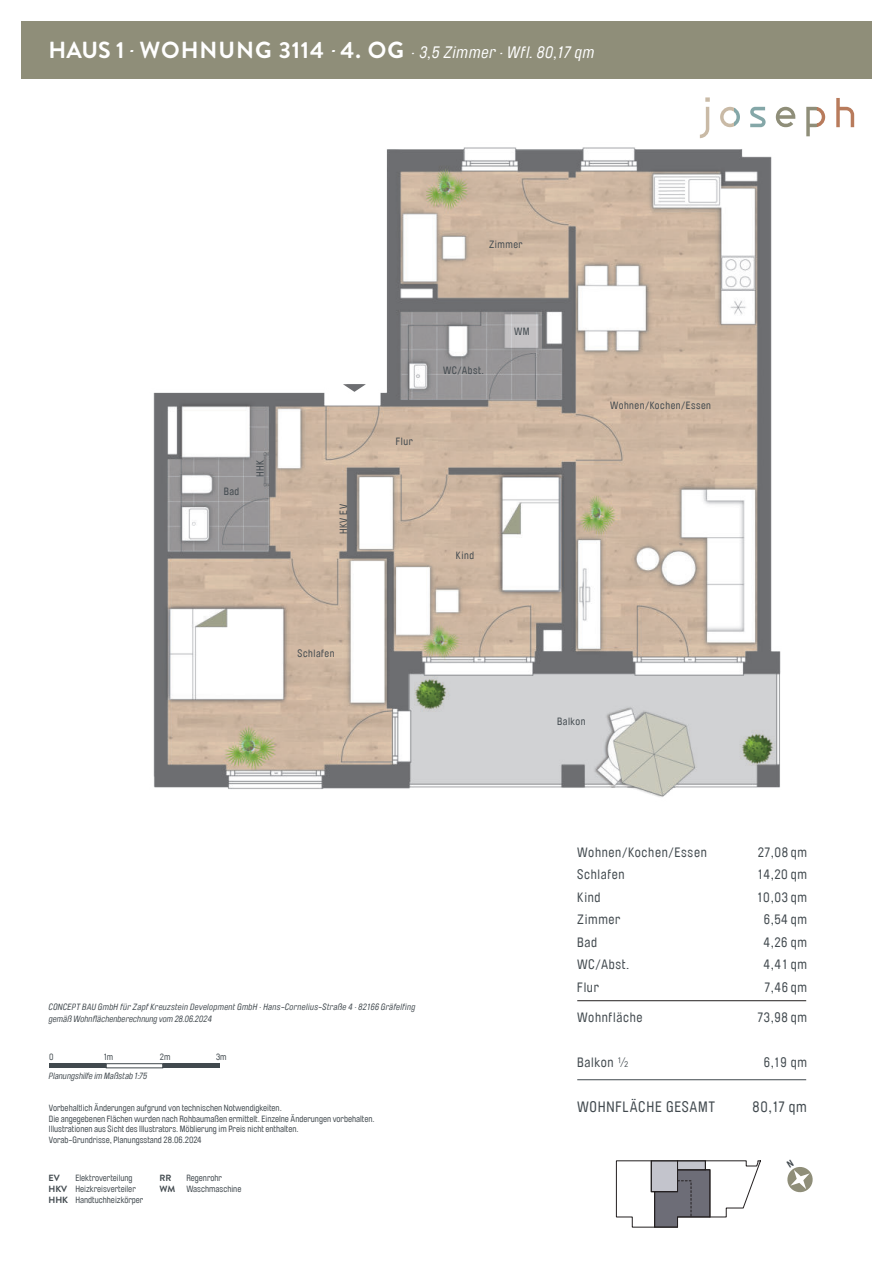
<style>
.page{position:relative;width:893px;height:1263px;background:#fff}
.page>*{position:absolute;margin:0;border:0;box-sizing:border-box;transform-origin:0 0}
.t1{font:italic 16.5px "Brauer Neue";letter-spacing:.04em;color:#fff}
.t2{font:15px "Brauer Neue";letter-spacing:.05em;color:#41494e}
.t3{font:13.5px "Brauer Neue";letter-spacing:.05em;color:#41494e}
.t4{font:10.5px "Brauer Neue";letter-spacing:.05em;color:#41494e}
.t5{font:9px/10.8px "Brauer Neue";color:#41494e}
.t6{font:italic 9px "Brauer Neue";letter-spacing:.02em;color:#41494e}
.t7{font:italic 9px "Brauer Neue";color:#41494e}
.t8{font:700 9px "Brandon Grotesque";color:#41494e}
.s1{font-family:"Brandon Grotesque";font-weight:700;font-style:normal;font-size:23.25px}
.s2{font-size:25.5px}
.s3{font-family:"Brandon Grotesque";font-weight:700}
.s4{font-family:"DIN Pro";font-weight:300}
</style>
<div class="page">
<div style="left:21px;top:21px;width:851px;height:57px;background:#8f8e79"></div>
<svg style="left:705px;top:97px;width:5px;height:21px"></svg>
<svg style="left:720px;top:107px;width:15px;height:11px"></svg>
<svg style="left:735px;top:108px;width:5px;height:10px"></svg>
<svg style="left:750px;top:107px;width:16px;height:11px"></svg>
<svg style="left:776px;top:107px;width:19px;height:11px"></svg>
<svg style="left:806px;top:107px;width:12px;height:29px"></svg>
<svg style="left:818px;top:107px;width:7px;height:20px"></svg>
<svg style="left:836px;top:98px;width:18px;height:29px"></svg>
<img style="left:153px;top:118px;width:643px;height:679px">
<svg style="left:343px;top:384px;width:23px;height:8px"></svg>
<div style="left:49px;top:1063px;width:57px;height:5px;background:#41494e"></div>
<div style="left:163px;top:1063px;width:56px;height:5px;background:#41494e"></div>
<div style="left:106px;top:1063px;width:57px;height:5px;border:1px solid #41494e"></div>
<svg style="left:616px;top:1160px;width:145px;height:67px"></svg>
<hr style="left:577px;top:1000px;width:229px;height:1px;background:#231f20">
<hr style="left:577px;top:1079px;width:229px;height:1px;background:#41494e">
<svg style="left:787px;top:1167px;width:26px;height:26px"></svg>
<h1 class="t1" style="left:48px;top:46px;width:548px"><span class="s1">HAUS 1</span> <span class="s2">·</span> <span class="s1">WOHNUNG 3114</span> <span class="s2">·</span> <span class="s1">4. OG</span> · 3,5 Zimmer · Wfl. 80,17 qm</h1>
<p class="t4" style="left:489px;top:239px;width:35px">Zimmer</p>
<p class="t4" style="left:224px;top:486px;width:17px">Bad</p>
<p class="t4" style="left:254px;top:477px;width:19px;rotate:-90deg">HHK</p>
<p class="t4" style="left:338px;top:534px;width:32px;rotate:-90deg">HKV EV</p>
<p class="t4" style="left:298px;top:648px;width:38px">Schlafen</p>
<p class="t4" style="left:396px;top:436px;width:18px">Flur</p>
<p class="t4" style="left:443px;top:365px;width:42px">WC/Abst.</p>
<p class="t4" style="left:514px;top:326px;width:17px">WM</p>
<p class="t4" style="left:456px;top:550px;width:20px">Kind</p>
<p class="t4" style="left:610px;top:400px;width:102px">Wohnen/Kochen/Essen</p>
<p class="t4" style="left:557px;top:716px;width:30px">Balkon</p>
<p class="t6" style="left:49px;top:1003px;width:368px">CONCEPT BAU GmbH für Zapf Kreuzstein Development GmbH · Hans-Cornelius-Straße 4 · 82166 Gräfelfing</p>
<p class="t7" style="left:49px;top:1013px;width:165px">gemäß Wohnflächenberechnung vom 28.06.2024</p>
<p class="t5" style="left:49px;top:1051px;width:6px">0</p>
<p class="t5" style="left:104px;top:1051px;width:11px">1m</p>
<p class="t5" style="left:160px;top:1051px;width:12px">2m</p>
<p class="t5" style="left:216px;top:1051px;width:12px">3m</p>
<p class="t7" style="left:49px;top:1073px;width:100px">Planungshilfe im Maßstab 1:75</p>
<p class="t5" style="left:49px;top:1102px;width:327px">Vorbehaltlich Änderungen aufgrund von technischen Notwendigkeiten.<br>Die angegebenen Flächen wurden nach Rohbaumaßen ermittelt. Einzelne Änderungen vorbehalten.<br>Illustrationen aus Sicht des Illustrators. Möblierung im Preis nicht enthalten.<br>Vorab-Grundrisse, Planungsstand 28.06.2024</p>
<p class="t5" style="left:48px;top:1173px;width:96px;text-indent:27px">Elektroverteilung<br><span class="s3">HKV</span> Heizkreisverteiler<br><span class="s3">HHK</span> Handtuchheizkörper</p>
<p class="t8" style="left:48px;top:1172px;width:13px">EV</p>
<p class="t5" style="left:159px;top:1173px;width:83px;text-indent:27px">Regenrohr<br><span class="s3">WM</span> Waschmaschine</p>
<p class="t8" style="left:159px;top:1172px;width:13px">RR</p>
<h3 class="t3" style="left:577px;top:845px;width:131px">Wohnen/Kochen/Essen</h3>
<h3 class="t3" style="left:758px;top:845px;width:51px">27,08 qm</h3>
<h3 class="t3" style="left:577px;top:867px;width:49px">Schlafen</h3>
<h3 class="t3" style="left:758px;top:867px;width:51px">14,20 qm</h3>
<h3 class="t3" style="left:577px;top:890px;width:25px">Kind</h3>
<h3 class="t3" style="left:757px;top:890px;width:51px">10,03 qm</h3>
<h3 class="t3" style="left:577px;top:912px;width:45px">Zimmer</h3>
<h3 class="t3" style="left:764px;top:912px;width:45px">6,54 qm</h3>
<h3 class="t3" style="left:577px;top:935px;width:22px">Bad</h3>
<h3 class="t3" style="left:763px;top:935px;width:45px">4,26 qm</h3>
<h3 class="t3" style="left:577px;top:957px;width:54px">WC/Abst.</h3>
<h3 class="t3" style="left:763px;top:957px;width:45px">4,41 qm</h3>
<h3 class="t3" style="left:577px;top:980px;width:23px">Flur</h3>
<h3 class="t3" style="left:765px;top:980px;width:44px">7,46 qm</h3>
<h3 class="t3" style="left:577px;top:1010px;width:67px">Wohnfläche</h3>
<h3 class="t3" style="left:758px;top:1010px;width:50px">73,98 qm</h3>
<h3 class="t3" style="left:577px;top:1055px;width:53px">Balkon <span class="s4">½</span></h3>
<h3 class="t3" style="left:764px;top:1055px;width:45px">6,19 qm</h3>
<h2 class="t2" style="left:577px;top:1098px;width:140px">WOHNFLÄCHE GESAMT</h2>
<h2 class="t2" style="left:753px;top:1098px;width:56px">80,17 qm</h2>
</div>
